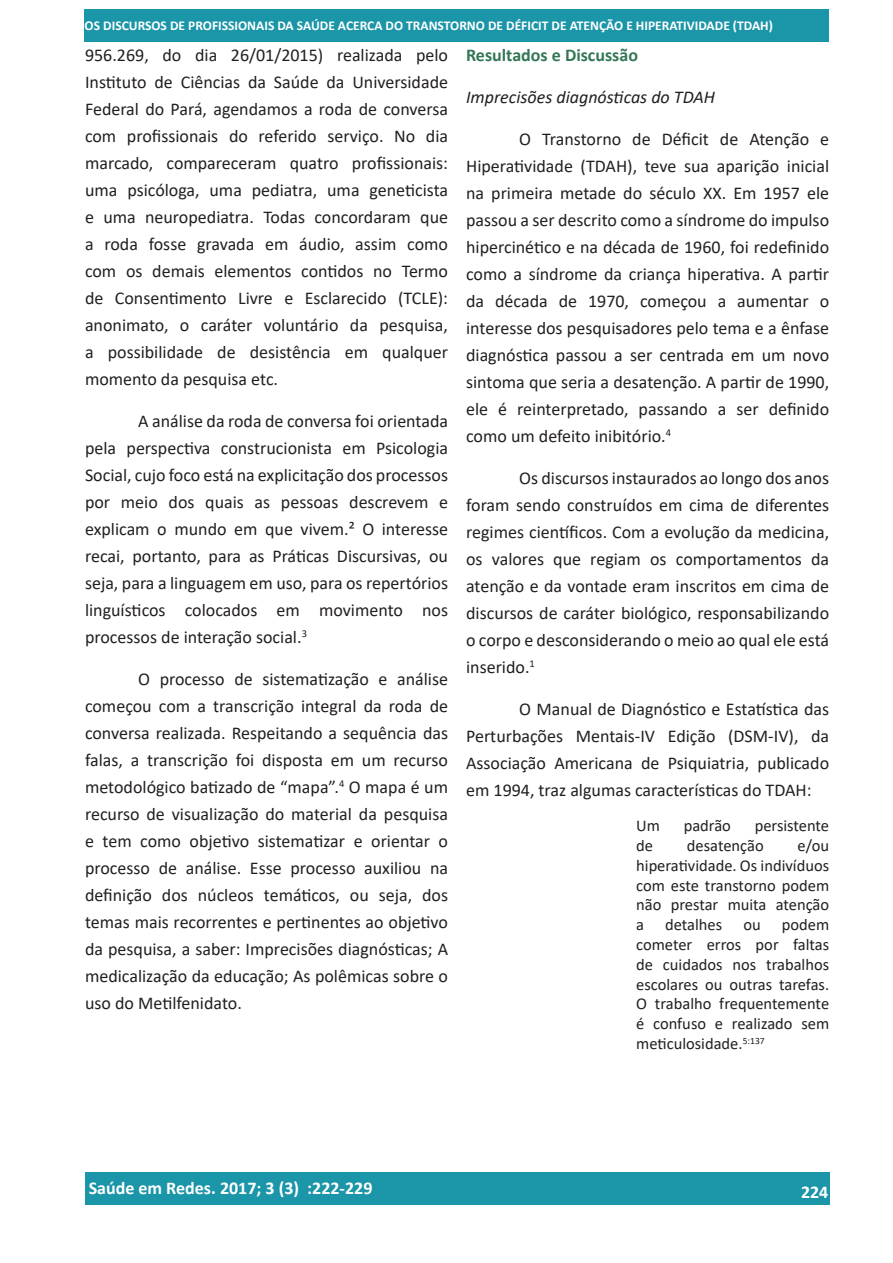
<style>
.page{position:relative;width:893px;height:1263px;background:#fff}
.page>*{position:absolute;margin:0;border:0;box-sizing:border-box;transform-origin:0 0}
.t1{font:18px/27px "Calibri";color:#231f20;text-align:justify}
.t2{font:700 18px "Calibri";color:#fff}
.t3{font:italic 18px "Calibri";color:#231f20}
.t4{font:700 18px "Calibri";color:#375}
.t5{font:16.5px/19.8px "Calibri";color:#231f20;text-align:justify}
.t6{font:700 13.5px "Calibri";color:#fff}
</style>
<div class="page">
<div style="left:85px;top:1172px;width:744px;height:33px;background:#1b95a8"></div>
<div style="left:85px;top:9px;width:744px;height:33px;background:#1b95a8"></div>
<p class="t6" style="left:85px;top:16px;width:690px">OS DISCURSOS DE PROFISSIONAIS DA SAÚDE ACERCA DO TRANSTORNO DE DÉFICIT DE ATENÇÃO E HIPERATIVIDADE (TDAH)</p>
<p class="t1" style="left:85px;top:41px;width:365px">956.269, do dia 26/01/2015) realizada pelo Instituto de Ciências da Saúde da Universidade Federal do Pará, agendamos a roda de conversa com profissionais do referido serviço. No dia marcado, compareceram quatro profissionais: uma psicóloga, uma pediatra, uma geneticista e uma neuropediatra. Todas concordaram que a roda fosse gravada em áudio, assim como com os demais elementos contidos no Termo de Consentimento Livre e Esclarecido (TCLE): anonimato, o caráter voluntário da pesquisa, a possibilidade de desistência em qualquer momento da pesquisa etc.</p>
<p class="t1" style="left:85px;top:407px;width:365px;text-indent:53px">A análise da roda de conversa foi orientada pela perspectiva construcionista em Psicologia Social, cujo foco está na explicitação dos processos por meio dos quais as pessoas descrevem e explicam o mundo em que vivem.² O interesse recai, portanto, para as Práticas Discursivas, ou seja, para a linguagem em uso, para os repertórios linguísticos colocados em movimento nos processos de interação social.<sup>3</sup></p>
<p class="t1" style="left:85px;top:665px;width:365px;text-indent:53px">O processo de sistematização e análise começou com a transcrição integral da roda de conversa realizada. Respeitando a sequência das falas, a transcrição foi disposta em um recurso metodológico batizado de “mapa”.<sup>4</sup> O mapa é um recurso de visualização do material da pesquisa e tem como objetivo sistematizar e orientar o processo de análise. Esse processo auxiliou na definição dos núcleos temáticos, ou seja, dos temas mais recorrentes e pertinentes ao objetivo da pesquisa, a saber: Imprecisões diagnósticas; A medicalização da educação; As polêmicas sobre o uso do Metilfenidato.</p>
<p class="t4" style="left:466px;top:43px;width:173px">Resultados e Discussão</p>
<p class="t3" style="left:466px;top:85px;width:251px">Imprecisões diagnósticas do TDAH</p>
<p class="t1" style="left:466px;top:125px;width:365px;text-indent:53px">O Transtorno de Déficit de Atenção e Hiperatividade (TDAH), teve sua aparição inicial na primeira metade do século XX. Em 1957 ele passou a ser descrito como a síndrome do impulso hipercinético e na década de 1960, foi redefinido como a síndrome da criança hiperativa. A partir da década de 1970, começou a aumentar o interesse dos pesquisadores pelo tema e a ênfase diagnóstica passou a ser centrada em um novo sintoma que seria a desatenção. A partir de 1990, ele é reinterpretado, passando a ser definido como um defeito inibitório.<sup>4</sup></p>
<p class="t1" style="left:466px;top:464px;width:365px;text-indent:53px">Os discursos instaurados ao longo dos anos foram sendo construídos em cima de diferentes regimes científicos. Com a evolução da medicina, os valores que regiam os comportamentos da atenção e da vontade eram inscritos em cima de discursos de caráter biológico, responsabilizando o corpo e desconsiderando o meio ao qual ele está inserido.<sup>1</sup></p>
<p class="t1" style="left:466px;top:695px;width:365px;text-indent:53px">O Manual de Diagnóstico e Estatística das Perturbações Mentais-IV Edição (DSM-IV), da Associação Americana de Psiquiatria, publicado em 1994, traz algumas características do TDAH:</p>
<p class="t5" style="left:636px;top:815px;width:25px">Um</p>
<p class="t5" style="left:684px;top:815px;width:49px">padrão</p>
<p class="t5" style="left:755px;top:815px;width:76px">persistente</p>
<p class="t5" style="left:636px;top:835px;width:18px">de</p>
<p class="t5" style="left:687px;top:835px;width:78px">desatenção</p>
<p class="t5" style="left:636px;top:835px;width:194px;text-indent:161px">e/ou hiperatividade. Os indivíduos com este transtorno podem não prestar muita atenção a</p>
<p class="t5" style="left:665px;top:914px;width:59px">detalhes</p>
<p class="t5" style="left:743px;top:914px;width:19px">ou</p>
<p class="t5" style="left:636px;top:914px;width:194px;text-indent:146px">podem cometer erros por faltas de cuidados nos trabalhos escolares ou outras tarefas.<br>O trabalho frequentemente é confuso e realizado sem meticulosidade.<sup>5:137</sup></p>
<p class="t2" style="left:89px;top:1175px;width:285px">Saúde em Redes. 2017; 3 (3) :222-229</p>
<p class="t2" style="left:801px;top:1179px;width:29px">224</p>
</div>
